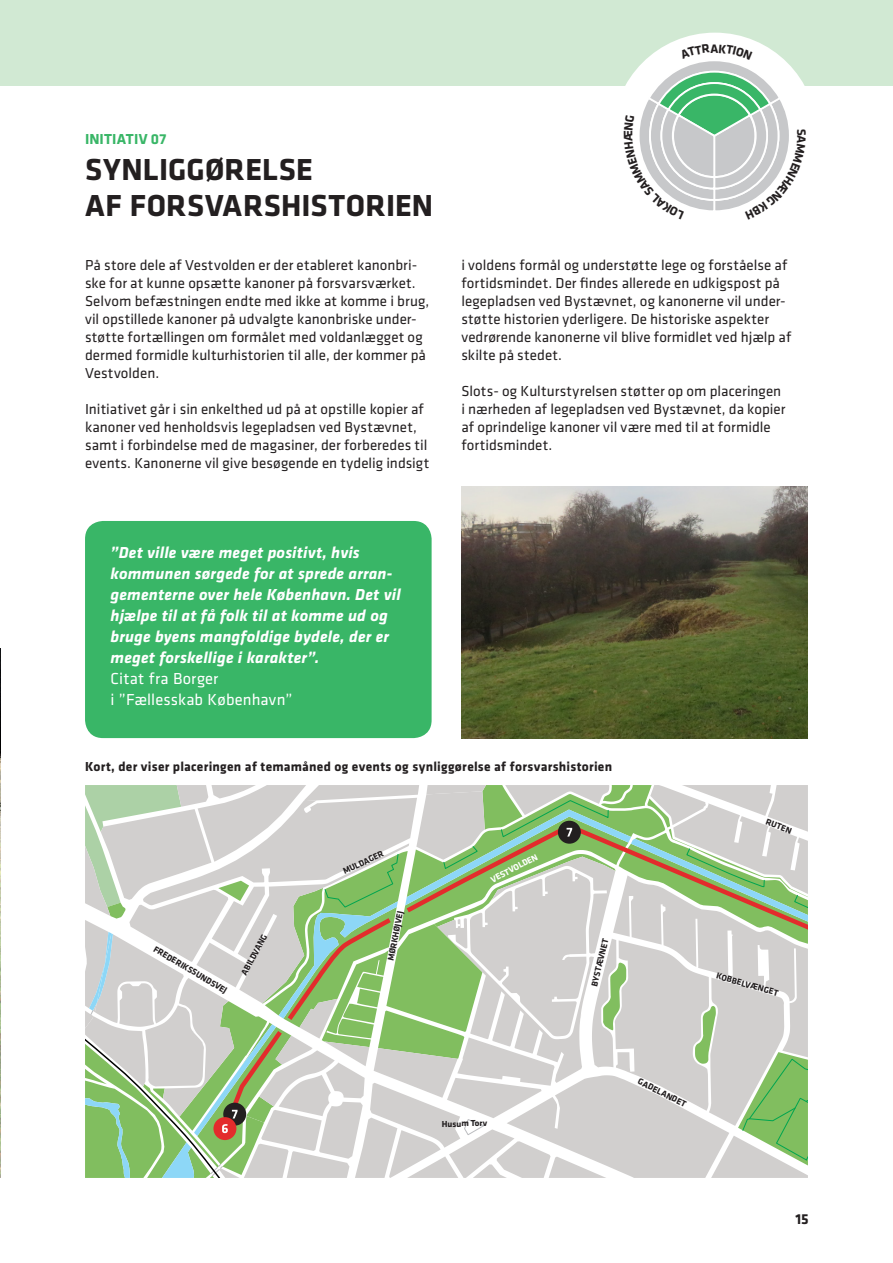
<style>
.page{position:relative;width:893px;height:1263px;background:#fff}
.page>*{position:absolute;margin:0;border:0;box-sizing:border-box;transform-origin:0 0}
.t1{font:700 31.5px/36px "Klavika";letter-spacing:.005em;color:#231f20}
.t2{font:italic 700 16.5px/21px "Klavika";letter-spacing:.01em;color:#fff}
.t3{font:16.5px/21px "Klavika";letter-spacing:.01em;color:#fff}
.t4{font:15px/18px "Klavika";color:#231f20}
.t5{font:700 15px "Klavika";letter-spacing:.015em;color:#39b667}
.t6{font:700 15px "Klavika";color:#231f20}
.t7{font:700 13.5px "Klavika";letter-spacing:.02em;color:#231f20}
.t8{font:700 9px "Klavika";letter-spacing:-.005em;color:#231f20}
.t9{font:700 9px "Klavika";color:#fff}
</style>
<div class="page">
<img style="left:0;top:648px;width:1px;height:530px">
<div style="left:0;top:0;width:893px;height:85px;background:#d1e9d3"></div>
<div style="left:613px;top:33px;width:204px;height:204px;background:#fff;border-radius:50%"></div>
<div style="left:85px;top:521px;width:347px;height:217px;background:#39b667;border-radius:18px"></div>
<img style="left:461px;top:486px;width:347px;height:252px">
<svg style="left:85px;top:785px;width:723px;height:393px"></svg>
<svg style="left:624px;top:44px;width:182px;height:167px"></svg>
<p class="t5" style="left:85px;top:131px;width:83px">INITIATIV 07</p>
<h1 class="t1" style="left:85px;top:152px;width:350px">SYNLIGGØRELSE<br>AF FORSVARSHISTORIEN</h1>
<p class="t4" style="left:85px;top:256px;width:346px">På store dele af Vestvolden er der etableret kanonbri&shy;ske for at kunne opsætte kanoner på forsvarsværket.<br>Selvom befæstningen endte med ikke at komme i brug, vil opstillede kanoner på udvalgte kanonbriske under&shy;støtte fortællingen om formålet med voldanlægget og dermed formidle kulturhistorien til alle, der kommer på Vestvolden.</p>
<p class="t4" style="left:85px;top:400px;width:346px">Initiativet går i sin enkelthed ud på at opstille kopier af kanoner ved henholdsvis legepladsen ved Bystævnet, samt i forbindelse med de magasiner, der forberedes til events. Kanonerne vil give besøgende en tydelig indsigt</p>
<p class="t2" style="left:111px;top:543px;width:292px">”Det ville være meget positivt, hvis kommunen sørgede for at sprede arran&shy;gementerne over hele København. Det vil hjælpe til at få folk til at komme ud og bruge byens mangfoldige bydele, der er meget forskellige i karakter”.</p>
<p class="t3" style="left:111px;top:668px;width:184px">Citat fra Borger<br>i ”Fællesskab København”</p>
<p class="t4" style="left:461px;top:256px;width:331px">i voldens formål og understøtte lege og forståelse af fortidsmindet. Der findes allerede en udkigspost på legepladsen ved Bystævnet, og kanonerne vil under&shy;støtte historien yderligere. De historiske aspekter vedrørende kanonerne vil blive formidlet ved hjælp af skilte på stedet.</p>
<p class="t4" style="left:461px;top:382px;width:326px">Slots- og Kulturstyrelsen støtter op om placeringen i nærheden af legepladsen ved Bystævnet, da kopier af oprindelige kanoner vil være med til at formidle fortidsmindet.</p>
<p class="t7" style="left:85px;top:760px;width:529px">Kort, der viser placeringen af temamåned og events og synliggørelse af forsvarshistorien</p>
<p class="t8" style="left:157px;top:944px;width:85px;rotate:31deg">FREDERIKSSUNDSVEJ</p>
<p class="t8" style="left:239px;top:972px;width:47px;rotate:-62deg">ABILDVANG</p>
<p class="t8" style="left:341px;top:867px;width:45px;rotate:-25deg">MULDAGER</p>
<p class="t9" style="left:489px;top:876px;width:53px;rotate:-28deg">VESTVOLDEN</p>
<p class="t8" style="left:386px;top:960px;width:52px;rotate:-79deg">MØRKHØJVEJ</p>
<p class="t8" style="left:589px;top:985px;width:50px;rotate:-76deg">BYSTÆVNET</p>
<p class="t8" style="left:768px;top:817px;width:29px;rotate:20deg">RUTEN</p>
<p class="t8" style="left:718px;top:971px;width:65px;rotate:16deg">KOBBELVÆNGET</p>
<p class="t8" style="left:442px;top:1118px;width:47px">Husum Torv</p>
<p class="t8" style="left:641px;top:1076px;width:54px;rotate:26deg">GADELANDET</p>
<p class="t6" style="left:795px;top:1211px;width:15px">15</p>
</div>
